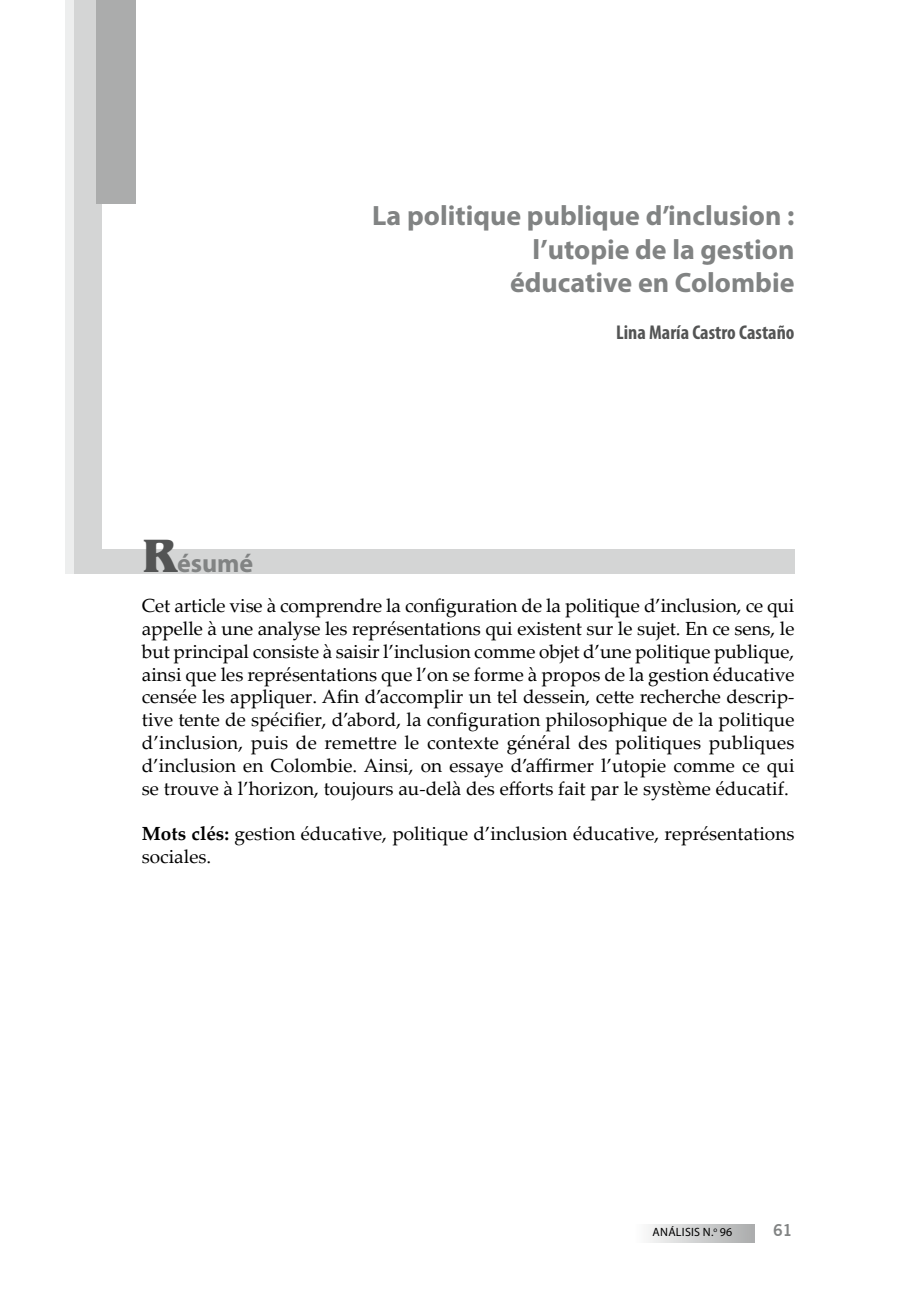
<style>
.page{position:relative;width:908px;height:1304px;background:#fff}
.page>*{position:absolute;margin:0;border:0;box-sizing:border-box;transform-origin:0 0}
.t1{font:700 28px/33.6px "Myriad Pro";color:#818383;text-align:right}
.t2{font:700 26px "Myriad Pro";color:#818383}
.t3{font:700 condensed 20px "Myriad Pro";color:#535454}
.t4{font:19px/22.8px "Palatino Linotype";color:#000;text-align:justify}
.t5{font:700 16px "News Gothic BT";color:#818383}
.t6{font:12px "Myriad Pro";letter-spacing:.02em;color:#000}
.s1{font-family:"Benguiat IT Cby BT";font-size:48px;color:#535454}
.s2{font-weight:700}
</style>
<div class="page">
<div style="left:633px;top:1224px;width:121px;height:19px;background:linear-gradient(to right,#fff,#aaacac)"></div>
<div style="left:83px;top:550px;width:711px;height:24px;background:#d4d5d5"></div>
<div style="left:71px;top:0;width:31px;height:574px;background:#d4d5d5"></div>
<div style="left:65px;top:0;width:8px;height:574px;background:#edeeee"></div>
<div style="left:96px;top:0;width:40px;height:203px;background:#abacac"></div>
<h1 class="t1" style="left:372px;top:198px;width:423px">La politique publique d’inclusion : l’utopie de la gestion<br>éducative en Colombie</h1>
<p class="t3" style="left:616px;top:320px;width:180px">Lina María Castro Castaño</p>
<h2 class="t2" style="left:142px;top:547px;width:113px"><span class="s1">R</span>ésumé</h2>
<p class="t4" style="left:142px;top:594px;width:654px">Cet article vise à comprendre la configuration de la politique d’inclusion, ce qui appelle à une analyse les représentations qui existent sur le sujet. En ce sens, le but principal consiste à saisir l’inclusion comme objet d’une politique publique, ainsi que les représentations que l’on se forme à propos de la gestion éducative censée les appliquer. Afin d’accomplir un tel dessein, cette recherche descrip&shy;tive tente de spécifier, d’abord, la configuration philosophique de la politique d’inclusion, puis de remettre le contexte général des politiques publiques d’inclusion en Colombie. Ainsi, on essaye d’affirmer l’utopie comme ce qui se trouve à l’horizon, toujours au-delà des efforts fait par le système éducatif.</p>
<p class="t4" style="left:142px;top:821px;width:653px"><span class="s2">Mots clés:</span> gestion éducative, politique d’inclusion éducative, représentations sociales.</p>
<p class="t6" style="left:652px;top:1225px;width:81px">ANÁLISIS N.<sup>o</sup> 96</p>
<p class="t5" style="left:772px;top:1221px;width:21px">61</p>
</div>
